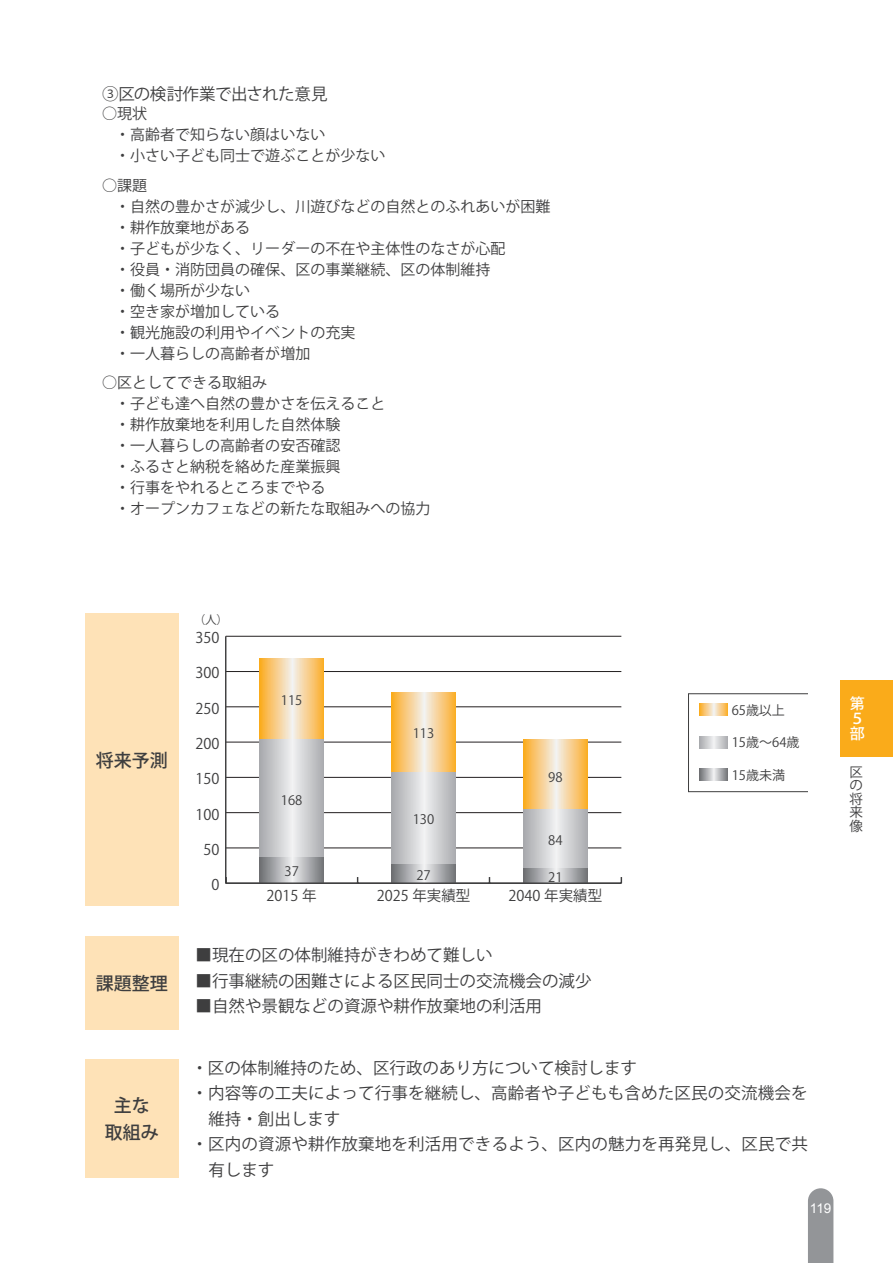
<style>
.page{position:relative;width:893px;height:1263px;background:#fff}
.page>*{position:absolute;margin:0;border:0;box-sizing:border-box;transform-origin:0 0}
.t1{font:500 18px/27px "Koz Go Pro";color:#3e3e3f;text-align:center}
.t2{font:16.5px "Koz Go Pro";color:#3e3e3f}
.t3{font:16.5px "Koz Go Pro";letter-spacing:-.025em;color:#3e3e3f}
.t4{font:15px/21px "Koz Go Pro";color:#3e3e3f}
.t5{font:500 15px/15px "Koz Go Pro";color:#fff}
.t6{font:14.85px "Koz Go Pro Regular 90 msp RKSJ H";color:#3e3e3f}
.t7{font:13.5px/13.5px "Koz Go Pro";color:#3e3e3f;text-align:justify}
.t8{font:13.5px "Arial";color:#fff}
.t9{font:13.05px "Koz Go Pro Regular 90 msp RKSJ H";color:#3e3e3f}
.t10{font:11.55px "Koz Go Pro Regular 90 msp RKSJ H";color:#3e3e3f}
</style>
<div class="page">
<div style="left:808px;top:1188px;width:25px;height:75px;background:#939598"></div>
<div style="left:840px;top:680px;width:53px;height:77px;background:#faab1a"></div>
<div style="left:85px;top:613px;width:94px;height:293px;background:#fee2b7"></div>
<hr style="left:226px;top:848px;width:395px;height:1px;background:#231f20">
<hr style="left:226px;top:812px;width:395px;height:1px;background:#231f20">
<hr style="left:226px;top:777px;width:395px;height:1px;background:#231f20">
<hr style="left:226px;top:742px;width:395px;height:1px;background:#231f20">
<hr style="left:226px;top:706px;width:395px;height:1px;background:#231f20">
<hr style="left:226px;top:671px;width:395px;height:1px;background:#231f20">
<hr style="left:226px;top:636px;width:395px;height:1px;background:#231f20">
<svg style="left:688px;top:693px;width:120px;height:99px"></svg>
<svg style="left:699px;top:703px;width:29px;height:13px"></svg>
<svg style="left:699px;top:736px;width:29px;height:12px"></svg>
<svg style="left:699px;top:769px;width:29px;height:12px"></svg>
<svg style="left:259px;top:658px;width:65px;height:81px;background:#f7cd88"></svg>
<svg style="left:391px;top:693px;width:65px;height:79px;background:#f7cd88"></svg>
<svg style="left:523px;top:740px;width:65px;height:69px;background:#f7cd88"></svg>
<svg style="left:259px;top:739px;width:65px;height:119px;background:#cbcccf"></svg>
<svg style="left:391px;top:772px;width:65px;height:92px;background:#cccdcf"></svg>
<svg style="left:523px;top:809px;width:65px;height:59px;background:#cccdcf"></svg>
<svg style="left:259px;top:858px;width:65px;height:24px;background:#adaeb1"></svg>
<svg style="left:391px;top:864px;width:65px;height:18px"></svg>
<svg style="left:523px;top:868px;width:65px;height:14px"></svg>
<hr style="left:226px;top:882px;width:395px;height:2px;background:#3e3e3f">
<hr style="left:225px;top:636px;width:1px;height:247px;background:#3e3e3f">
<div style="left:85px;top:1059px;width:94px;height:119px;background:#fee2b7"></div>
<div style="left:85px;top:936px;width:94px;height:93px;background:#fee2b7"></div>
<p class="t3" style="left:102px;top:83px;width:227px">③区の検討作業で出された意見</p>
<p class="t4" style="left:115px;top:103px;width:272px;text-indent:-13px">○現状<br>・高齢者で知らない顔はいない<br>・小さい子ども同士で遊ぶことが少ない</p>
<p class="t4" style="left:115px;top:175px;width:437px;text-indent:-13px">○課題<br>・自然の豊かさが減少し、川遊びなどの自然とのふれあいが困難・耕作放棄地がある<br>・子どもが少なく、リーダーの不在や主体性のなさが心配<br>・役員・消防団員の確保、区の事業継続、区の体制維持<br>・働く場所が少ない<br>・空き家が増加している<br>・観光施設の利用やイベントの充実<br>・一人暮らしの高齢者が増加</p>
<p class="t4" style="left:115px;top:372px;width:317px;text-indent:-13px">○区としてできる取組み<br>・子ども達へ自然の豊かさを伝えること<br>・耕作放棄地を利用した自然体験<br>・一人暮らしの高齢者の安否確認<br>・ふるさと納税を絡めた産業振興<br>・行事をやれるところまでやる<br>・オープンカフェなどの新たな取組みへの協力</p>
<p class="t1" style="left:96px;top:747px;width:73px">将来予測</p>
<p class="t1" style="left:96px;top:970px;width:73px">課題整理</p>
<p class="t1" style="left:105px;top:1093px;width:55px">主な取組み</p>
<p class="t10" style="left:194px;top:612px;width:36px">（人）</p>
<p class="t6" style="left:196px;top:628px;width:25px">350</p>
<p class="t6" style="left:196px;top:663px;width:25px">300</p>
<p class="t6" style="left:196px;top:699px;width:25px">250</p>
<p class="t6" style="left:196px;top:734px;width:25px">200</p>
<p class="t6" style="left:196px;top:769px;width:25px">150</p>
<p class="t6" style="left:196px;top:804px;width:25px">100</p>
<p class="t6" style="left:204px;top:840px;width:17px">50</p>
<p class="t6" style="left:212px;top:875px;width:9px">0</p>
<p class="t9" style="left:281px;top:691px;width:23px">115</p>
<p class="t9" style="left:281px;top:791px;width:23px">168</p>
<p class="t9" style="left:284px;top:862px;width:16px">37</p>
<p class="t9" style="left:413px;top:725px;width:23px">113</p>
<p class="t9" style="left:413px;top:810px;width:23px">130</p>
<p class="t9" style="left:416px;top:867px;width:16px">27</p>
<p class="t9" style="left:548px;top:768px;width:16px">98</p>
<p class="t9" style="left:548px;top:832px;width:16px">84</p>
<p class="t9" style="left:548px;top:868px;width:16px">21</p>
<p class="t6" style="left:267px;top:886px;width:52px">2015 年</p>
<p class="t6" style="left:377px;top:886px;width:95px">2025 年実績型</p>
<p class="t6" style="left:509px;top:886px;width:95px">2040 年実績型</p>
<p class="t2" style="left:196px;top:944px;width:298px">■現在の区の体制維持がきわめて難しい</p>
<p class="t2" style="left:196px;top:970px;width:397px">■行事継続の困難さによる区民同士の交流機会の減少</p>
<p class="t2" style="left:196px;top:995px;width:348px">■自然や景観などの資源や耕作放棄地の利活用</p>
<p class="t9" style="left:732px;top:702px;width:55px">65歳以上</p>
<p class="t9" style="left:732px;top:734px;width:69px">15歳～64歳</p>
<p class="t9" style="left:732px;top:767px;width:55px">15歳未満</p>
<p class="t2" style="left:191px;top:1057px;width:447px">・区の体制維持のため、区行政のあり方について検討します</p>
<p class="t2" style="left:191px;top:1083px;width:618px">・内容等の工夫によって行事を継続し、高齢者や子どもも含めた区民の交流機会を</p>
<p class="t2" style="left:208px;top:1108px;width:133px">維持・創出します</p>
<p class="t2" style="left:191px;top:1134px;width:618px">・区内の資源や耕作放棄地を利活用できるよう、区内の魅力を再発見し、区民で共</p>
<p class="t2" style="left:208px;top:1159px;width:67px">有します</p>
<p class="t8" style="left:810px;top:1199px;width:23px">119</p>
<p class="t5" style="left:850px;top:697px;width:16px">第<br>５部</p>
<p class="t7" style="left:849px;top:765px;width:15px">区の将来像</p>
</div>
